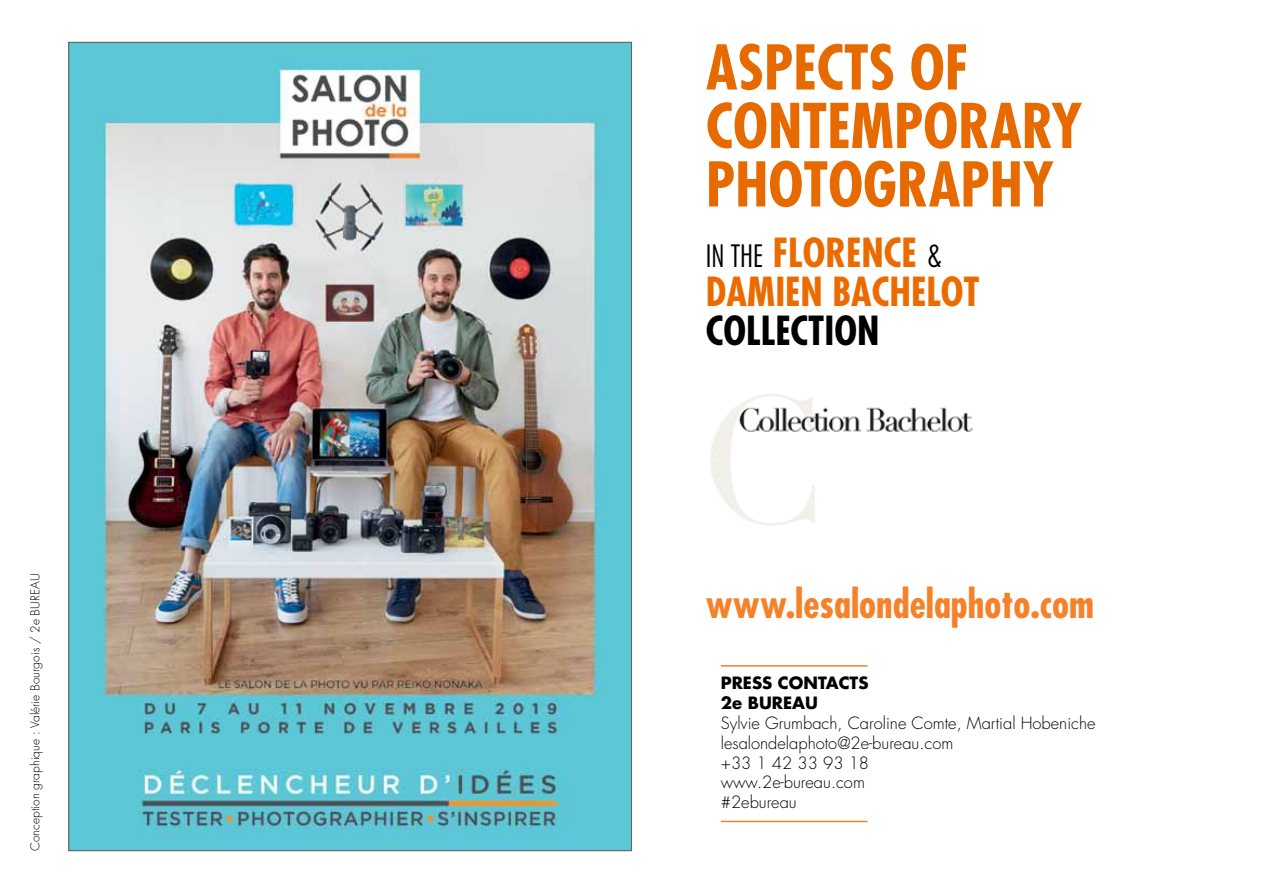
<style>
.page{position:relative;width:1263px;height:893px;background:#fff}
.page>*{position:absolute;margin:0;border:0;box-sizing:border-box;transform-origin:0 0}
.t1{font:700 condensed 60px/58.5px "Futura";color:#e76a00}
.t2{font:700 condensed 39px/39px "Futura";color:#eb6b00}
.t3{font:700 condensed 39px "Futura";color:#f5822a}
.t4{font:700 condensed 39px "Futura";color:#000}
.t5{font:300 16.5px/19.8px "Futura";color:#000}
.t6{font:700 16.5px/19.8px "Futura";color:#000}
.t7{font:300 12px "Futura";color:#000}
.s1{font-weight:300;font-size:30px;color:#000}
</style>
<div class="page">
<img style="left:70px;top:44px;width:560px;height:805px">
<hr style="left:721px;top:665px;width:146px;height:2px;background:#f5822a">
<hr style="left:721px;top:821px;width:146px;height:1px;background:#f5822a">
<img style="left:710px;top:394px;width:263px;height:132px">
<p class="t7" style="left:27px;top:851px;width:279px;rotate:-90deg">Conception graphique : Valérie Bourgois / 2e BUREAU</p>
<h1 class="t1" style="left:706px;top:38px;width:378px">ASPECTS OF<br>CONTEMPORARY<br>PHOTOGRAPHY</h1>
<h2 class="t2" style="left:706px;top:232px;width:275px"><span class="s1">IN THE</span> FLORENCE <span class="s1">&amp;<br></span>DAMIEN BACHELOT</h2>
<h2 class="t4" style="left:706px;top:305px;width:175px">COLLECTION</h2>
<h2 class="t3" style="left:706px;top:578px;width:390px">www.lesalondelaphoto.com</h2>
<p class="t6" style="left:721px;top:673px;width:149px">PRESS CONTACTS<br>2e BUREAU</p>
<p class="t5" style="left:721px;top:713px;width:376px">Sylvie Grumbach, Caroline Comte, Martial Hobeniche lesalondelaphoto@2e-bureau.com<br>+33 1 42 33 93 18<br>www.2e-bureau.com<br>#2ebureau</p>
</div>
